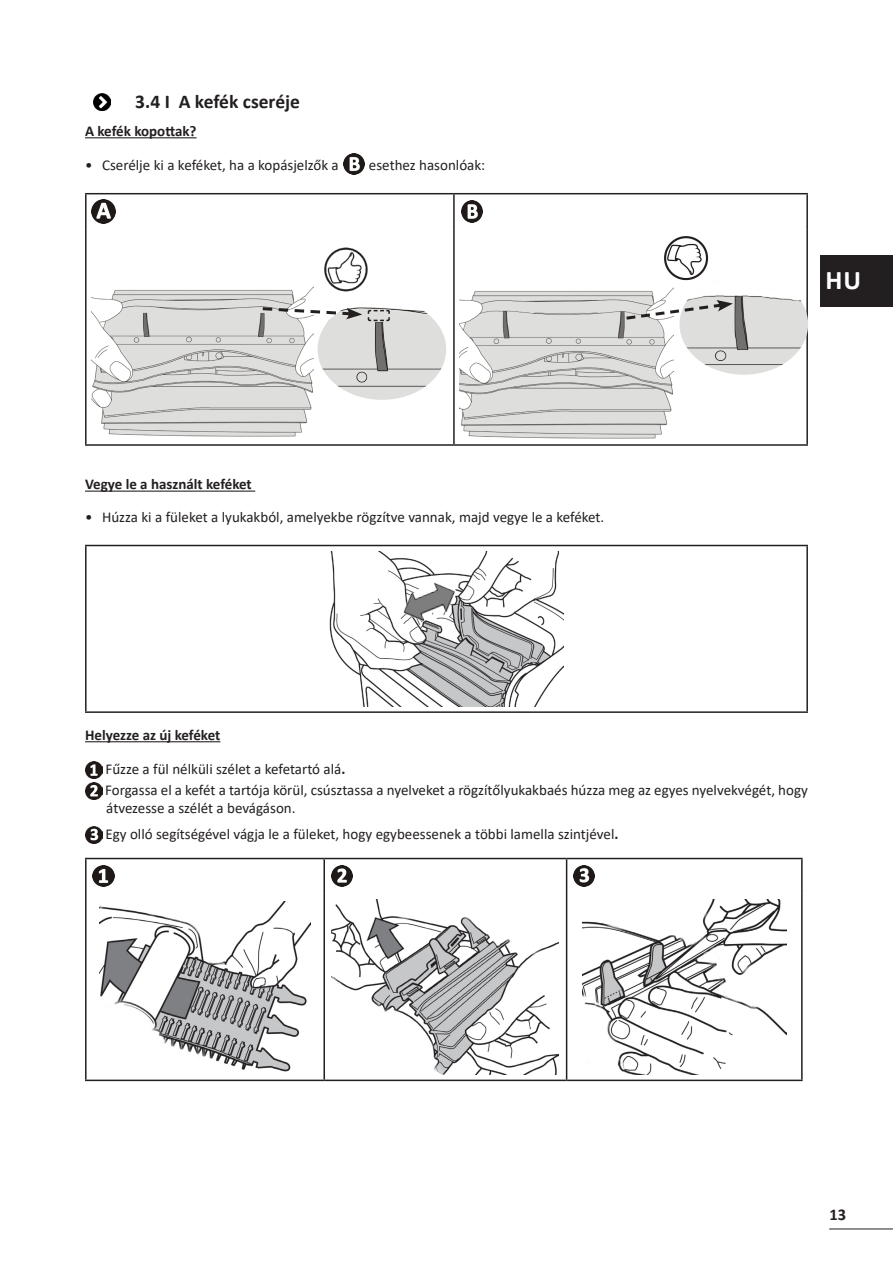
<style>
.page{position:relative;width:893px;height:1263px;background:#fff}
.page>*{position:absolute;margin:0;border:0;box-sizing:border-box;transform-origin:0 0}
.t1{font:700 27px "Calibri";color:#fff}
.Titre_2{font:700 19.5px "Calibri";color:#231f20}
.t2{font:700 16.5px "Calibri";color:#231f20}
.Texte_Normal{font:15px/18px "Calibri";color:#231f20}
.Texte_Normal-2{font:700 15px "Calibri";color:#231f20}
.s1{font-weight:700}
</style>
<div class="page">
<hr style="left:829px;top:1228px;width:64px;height:1px;background:#231f20">
<hr style="left:85px;top:137px;width:112px;height:1px;background:#231f20">
<hr style="left:85px;top:491px;width:170px;height:1px;background:#231f20">
<hr style="left:85px;top:741px;width:135px;height:1px;background:#231f20">
<img style="left:94px;top:94px;width:17px;height:17px">
<img style="left:343px;top:153px;width:21px;height:22px">
<hr style="left:85px;top:193px;width:369px;height:1px;background:#231f20">
<hr style="left:85px;top:194px;width:2px;height:35px;background:#231f20">
<hr style="left:454px;top:193px;width:354px;height:1px;background:#231f20">
<hr style="left:453px;top:194px;width:2px;height:35px;background:#231f20">
<hr style="left:806px;top:194px;width:2px;height:35px;background:#231f20">
<hr style="left:85px;top:229px;width:2px;height:215px;background:#231f20">
<hr style="left:453px;top:229px;width:2px;height:215px;background:#231f20">
<hr style="left:806px;top:229px;width:2px;height:215px;background:#231f20">
<hr style="left:85px;top:444px;width:369px;height:2px;background:#231f20">
<hr style="left:454px;top:444px;width:354px;height:2px;background:#231f20">
<img style="left:92px;top:200px;width:23px;height:23px">
<img style="left:461px;top:201px;width:21px;height:21px">
<img style="left:92px;top:287px;width:221px;height:150px">
<img style="left:318px;top:308px;width:128px;height:92px">
<img style="left:324px;top:248px;width:44px;height:44px">
<svg style="left:260px;top:305px;width:131px;height:17px"></svg>
<img style="left:460px;top:287px;width:214px;height:152px">
<img style="left:679px;top:274px;width:129px;height:101px">
<img style="left:664px;top:236px;width:48px;height:47px">
<svg style="left:623px;top:300px;width:110px;height:21px"></svg>
<hr style="left:85px;top:546px;width:2px;height:165px;background:#231f20">
<hr style="left:806px;top:546px;width:2px;height:165px;background:#231f20">
<hr style="left:85px;top:711px;width:723px;height:2px;background:#231f20">
<hr style="left:85px;top:545px;width:723px;height:1px;background:#231f20">
<img style="left:329px;top:551px;width:235px;height:155px">
<img style="left:397px;top:575px;width:66px;height:54px">
<img style="left:85px;top:762px;width:17px;height:17px">
<img style="left:85px;top:782px;width:17px;height:17px">
<img style="left:85px;top:826px;width:17px;height:17px">
<hr style="left:85px;top:858px;width:239px;height:1px;background:#231f20">
<hr style="left:85px;top:859px;width:2px;height:35px;background:#231f20">
<hr style="left:324px;top:858px;width:243px;height:1px;background:#231f20">
<hr style="left:323px;top:859px;width:2px;height:35px;background:#231f20">
<hr style="left:567px;top:858px;width:236px;height:1px;background:#231f20">
<hr style="left:566px;top:859px;width:1px;height:35px;background:#231f20">
<hr style="left:801px;top:859px;width:2px;height:35px;background:#231f20">
<hr style="left:85px;top:894px;width:2px;height:185px;background:#231f20">
<hr style="left:323px;top:894px;width:2px;height:185px;background:#231f20">
<hr style="left:566px;top:894px;width:1px;height:185px;background:#231f20">
<hr style="left:801px;top:894px;width:2px;height:185px;background:#231f20">
<hr style="left:85px;top:1079px;width:239px;height:2px;background:#231f20">
<hr style="left:324px;top:1079px;width:243px;height:2px;background:#231f20">
<hr style="left:567px;top:1079px;width:236px;height:2px;background:#231f20">
<img style="left:93px;top:865px;width:21px;height:22px">
<img style="left:331px;top:865px;width:22px;height:22px">
<img style="left:574px;top:865px;width:21px;height:22px">
<img style="left:100px;top:901px;width:210px;height:171px">
<img style="left:332px;top:900px;width:227px;height:174px">
<img style="left:582px;top:900px;width:204px;height:174px">
<div style="left:821px;top:255px;width:72px;height:51px;background:#231f20"></div>
<p class="Titre_2" style="left:135px;top:88px;width:166px">3.4 I A kefék cseréje</p>
<p class="Texte_Normal-2" style="left:85px;top:120px;width:113px">A kefék kopottak?</p>
<p class="Texte_Normal" style="left:85px;top:156px;width:255px">• Cserélje ki a keféket, ha a kopásjelzők a</p>
<p class="Texte_Normal" style="left:369px;top:156px;width:118px">esethez hasonlóak:</p>
<p class="Texte_Normal-2" style="left:85px;top:474px;width:168px">Vegye le a használt keféket</p>
<p class="Texte_Normal" style="left:85px;top:508px;width:521px">• Húzza ki a füleket a lyukakból, amelyekbe rögzítve vannak, majd vegye le a keféket.</p>
<h1 class="t1" style="left:825px;top:261px;width:37px">HU</h1>
<p class="Texte_Normal-2" style="left:85px;top:724px;width:137px">Helyezze az új keféket</p>
<p class="Texte_Normal" style="left:105px;top:760px;width:241px">Fűzze a fül nélküli szélet a kefetartó alá<span class="s1">.</span></p>
<p class="Texte_Normal" style="left:105px;top:781px;width:704px">Forgassa el a kefét a tartója körül, csúsztassa a nyelveket a rögzítőlyukakbaés húzza meg az egyes nyelvekvégét, hogy átvezesse a szélét a bevágáson.</p>
<p class="Texte_Normal" style="left:105px;top:825px;width:514px">Egy olló segítségével vágja le a füleket, hogy egybeessenek a többi lamella szintjével<span class="s1">.</span></p>
<p class="t2" style="left:829px;top:1203px;width:18px">13</p>
</div>
